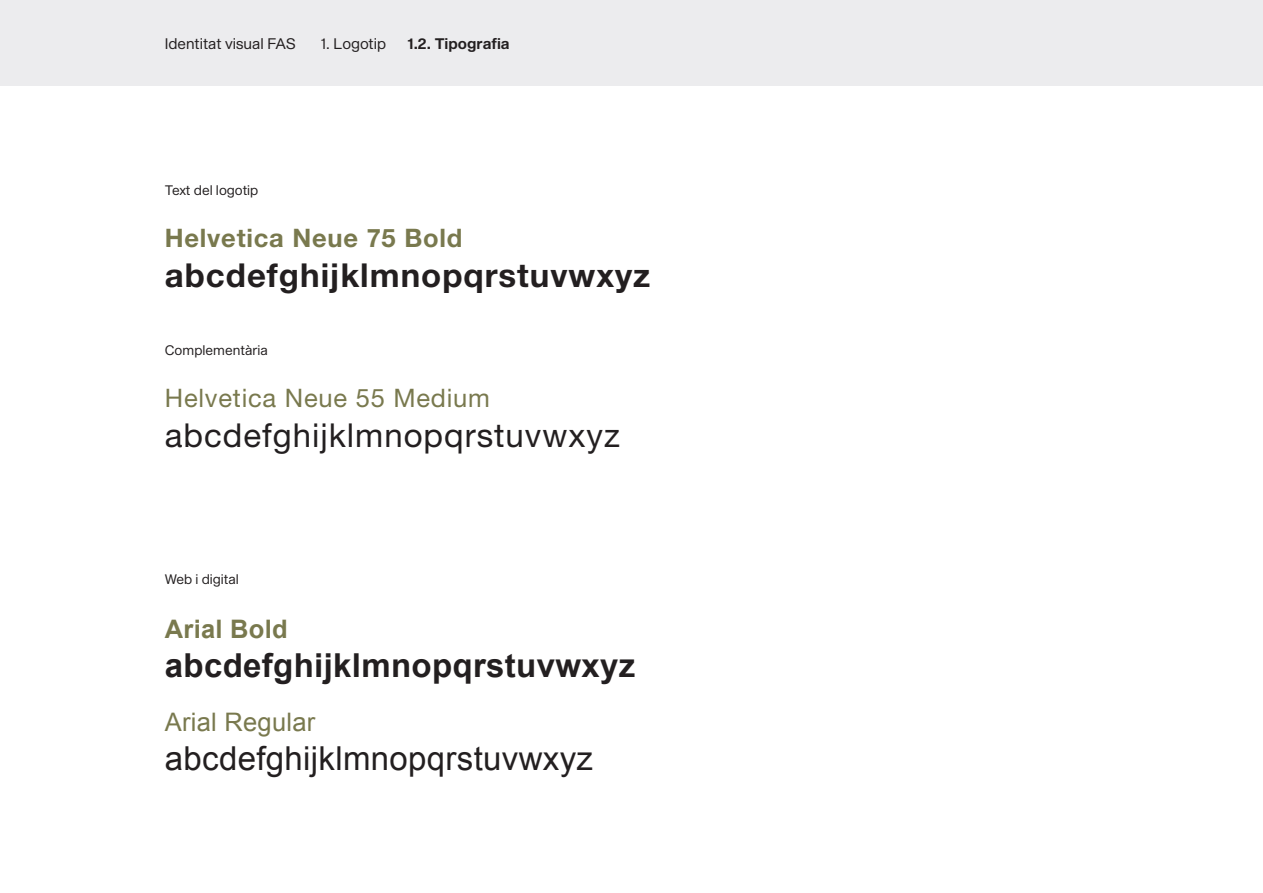
<style>
.page{position:relative;width:1263px;height:893px;background:#fff}
.page>*{position:absolute;margin:0;border:0;box-sizing:border-box;transform-origin:0 0}
.t1{font:700 33px "Helvetica Neue LT Std";letter-spacing:.03em;color:#231f20}
.t2{font:33px "Helvetica Neue LT Std";letter-spacing:.03em;color:#231f20}
.t3{font:700 33px "Arial";letter-spacing:.01em;color:#231f20}
.t4{font:33px "Arial";letter-spacing:.01em;color:#231f20}
.t5{font:25.5px "Helvetica Neue LT Std";letter-spacing:.03em;color:#79794e}
.t6{font:700 25.5px "Helvetica Neue LT Std";letter-spacing:.03em;color:#79794e}
.t7{font:25.5px "Arial";letter-spacing:.01em;color:#79794e}
.t8{font:700 25.5px "Arial";letter-spacing:.01em;color:#79794e}
.t9{font:15px "Shapiro 35 Feather";color:#231f20}
.t10{font:300 15px "Shapiro 65";color:#231f20}
.t11{font:13.5px "Shapiro 35 Feather";color:#231f20}
</style>
<div class="page">
<div style="left:0;top:0;width:1263px;height:85px;background:#ececee"></div>
<p class="t9" style="left:165px;top:33px;width:133px">Identitat visual FAS</p>
<p class="t9" style="left:321px;top:33px;width:67px">1. Logotip</p>
<p class="t10" style="left:408px;top:33px;width:103px">1.2. Tipografia</p>
<p class="t11" style="left:165px;top:181px;width:95px">Text del logotip</p>
<h2 class="t6" style="left:165px;top:222px;width:299px">Helvetica Neue 75 Bold</h2>
<h1 class="t1" style="left:165px;top:255px;width:487px">abcdefghijklmnopqrstuvwxyz</h1>
<p class="t11" style="left:165px;top:341px;width:105px">Complementària</p>
<h2 class="t5" style="left:165px;top:383px;width:327px">Helvetica Neue 55 Medium</h2>
<h1 class="t2" style="left:165px;top:415px;width:456px">abcdefghijklmnopqrstuvwxyz</h1>
<p class="t11" style="left:165px;top:570px;width:76px">Web i digital</p>
<h2 class="t8" style="left:165px;top:612px;width:124px">Arial Bold</h2>
<h1 class="t3" style="left:165px;top:644px;width:472px">abcdefghijklmnopqrstuvwxyz</h1>
<h2 class="t7" style="left:165px;top:705px;width:152px">Arial Regular</h2>
<h1 class="t4" style="left:165px;top:737px;width:430px">abcdefghijklmnopqrstuvwxyz</h1>
</div>
